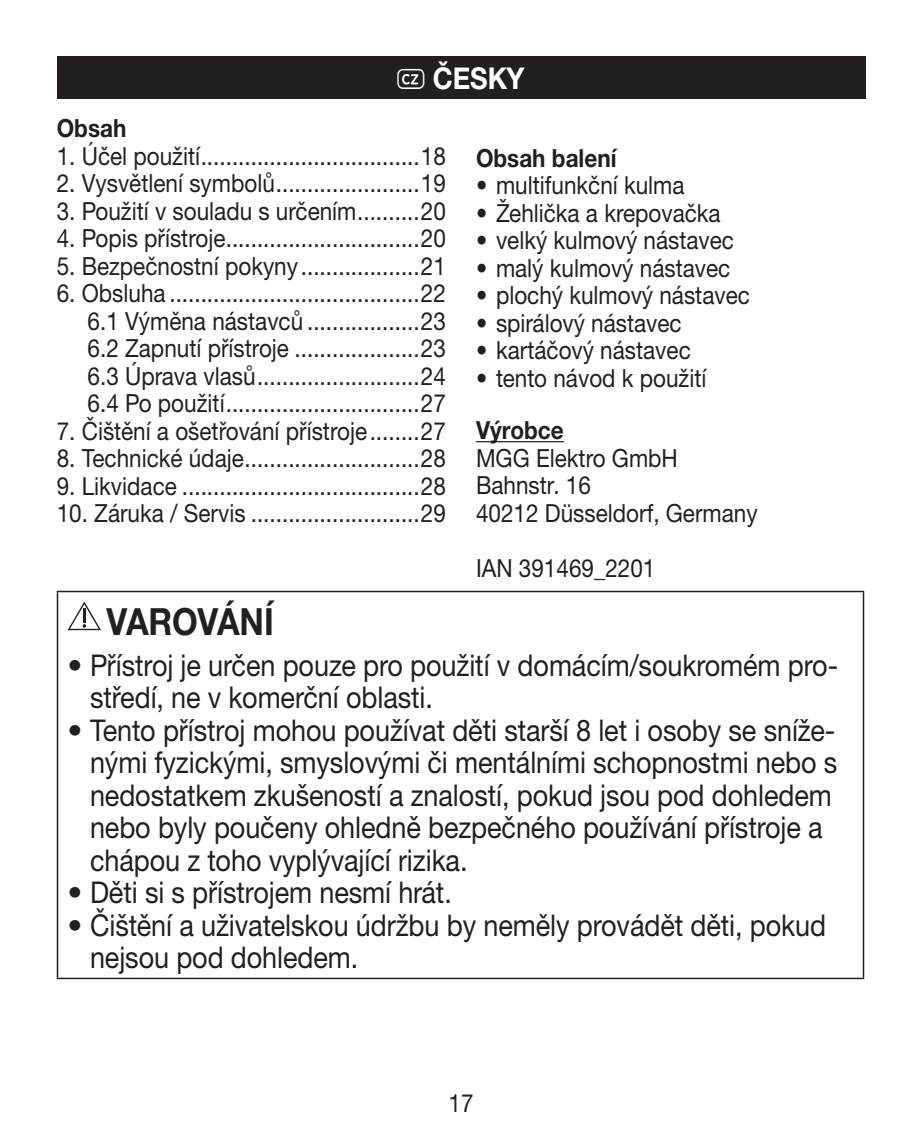
<style>
.page{position:relative;width:922px;height:1134px;background:#fff}
.page>*{position:absolute;margin:0;border:0;box-sizing:border-box;transform-origin:0 0}
.t1{font:700 37.5px "Helvetica Neue LTW1 G";letter-spacing:-.005em;color:#231f20;scale:.88 1}
.t2{font:30px/32.5px "Helvetica Neue LTW1 G";letter-spacing:-.005em;color:#231f20}
.t3{font:700 30px "Helvetica Neue LTW1 G";color:#fff;scale:.9 1}
.t4{font:25px/27.5px "Helvetica Neue LTW1 G";color:#231f20;scale:.9 1}
.t5{font:700 25px "Helvetica Neue LTW1 G";color:#231f20;scale:.9 1}
.s1{font-family:"Laend Beurer 2018";font-weight:400;font-style:italic}
</style>
<div class="page">
<hr style="left:57px;top:591px;width:807px;height:1px;background:#231f20">
<hr style="left:57px;top:592px;width:1px;height:386px;background:#231f20">
<hr style="left:862px;top:592px;width:2px;height:386px;background:#231f20">
<hr style="left:57px;top:978px;width:807px;height:1px;background:#231f20">
<svg style="left:67px;top:601px;width:34px;height:29px"></svg>
<hr style="left:476px;top:441px;width:87px;height:1px;background:#231f20">
<div style="left:57px;top:57px;width:808px;height:42px;background:#231f20"></div>
<p class="t3" style="left:397px;top:59px;width:143px"><span class="s1">z</span> ČESKY</p>
<p class="t5" style="left:57px;top:112px;width:79px">Obsah</p>
<p class="t4" style="left:57px;top:142px;width:434px">1. Účel použití...................................18</p>
<p class="t4" style="left:57px;top:170px;width:434px">2. Vysvětlení symbolů.......................19</p>
<p class="t4" style="left:57px;top:197px;width:434px">3. Použití v souladu s určením..........20</p>
<p class="t4" style="left:57px;top:225px;width:434px">4. Popis přístroje...............................20</p>
<p class="t4" style="left:57px;top:252px;width:434px">5. Bezpečnostní pokyny...................21</p>
<p class="t4" style="left:88px;top:280px;width:399px;text-align:justify;text-indent:-31px">6. Obsluha ........................................22<br>6.1 Výměna nástavců ..................23<br>6.2 Zapnutí přístroje ....................23<br>6.3 Úprava vlasů..........................24<br>6.4 Po použití...............................27</p>
<p class="t4" style="left:57px;top:417px;width:434px">7. Čištění a ošetřování přístroje........27</p>
<p class="t4" style="left:57px;top:445px;width:434px">8. Technické údaje............................28</p>
<p class="t4" style="left:57px;top:472px;width:434px">9. Likvidace ......................................28</p>
<p class="t4" style="left:57px;top:500px;width:434px">10. Záruka / Servis ...........................29</p>
<p class="t5" style="left:476px;top:142px;width:157px">Obsah balení</p>
<p class="t4" style="left:476px;top:171px;width:233px">• multifunkční kulma</p>
<p class="t4" style="left:476px;top:199px;width:273px">• Žehlička a krepovačka</p>
<p class="t4" style="left:476px;top:226px;width:288px">• velký kulmový nástavec</p>
<p class="t4" style="left:476px;top:254px;width:284px">• malý kulmový nástavec</p>
<p class="t4" style="left:476px;top:281px;width:306px">• plochý kulmový nástavec</p>
<p class="t4" style="left:476px;top:309px;width:230px">• spirálový nástavec</p>
<p class="t4" style="left:476px;top:336px;width:240px">• kartáčový nástavec</p>
<p class="t4" style="left:476px;top:364px;width:257px">• tento návod k použití</p>
<p class="t5" style="left:476px;top:415px;width:99px">Výrobce</p>
<p class="t4" style="left:476px;top:444px;width:314px">MGG Elektro GmbH<br>Bahnstr. 16<br>40212 Düsseldorf, Germany</p>
<p class="t4" style="left:476px;top:554px;width:201px">IAN 391469_2201</p>
<h1 class="t1" style="left:106px;top:599px;width:191px">VAROVÁNÍ</h1>
<p class="t2" style="left:90px;top:649px;width:749px;text-indent:-22px">• Přístroj je určen pouze pro použití v domácím/soukromém pro&shy;středí, ne v komerční oblasti.</p>
<p class="t2" style="left:90px;top:714px;width:748px;text-indent:-22px">• Tento přístroj mohou používat děti starší 8 let i osoby se sníže&shy;nými fyzickými, smyslovými či mentálními schopnostmi nebo s nedostatkem zkušeností a znalostí, pokud jsou pod dohledem nebo byly poučeny ohledně bezpečného používání přístroje a chápou z toho vyplývající rizika.</p>
<p class="t2" style="left:67px;top:876px;width:386px">• Děti si s přístrojem nesmí hrát.</p>
<p class="t2" style="left:90px;top:909px;width:737px;text-indent:-22px">• Čištění a uživatelskou údržbu by neměly provádět děti, pokud nejsou pod dohledem.</p>
<p class="t4" style="left:448px;top:1089px;width:29px">17</p>
</div>
